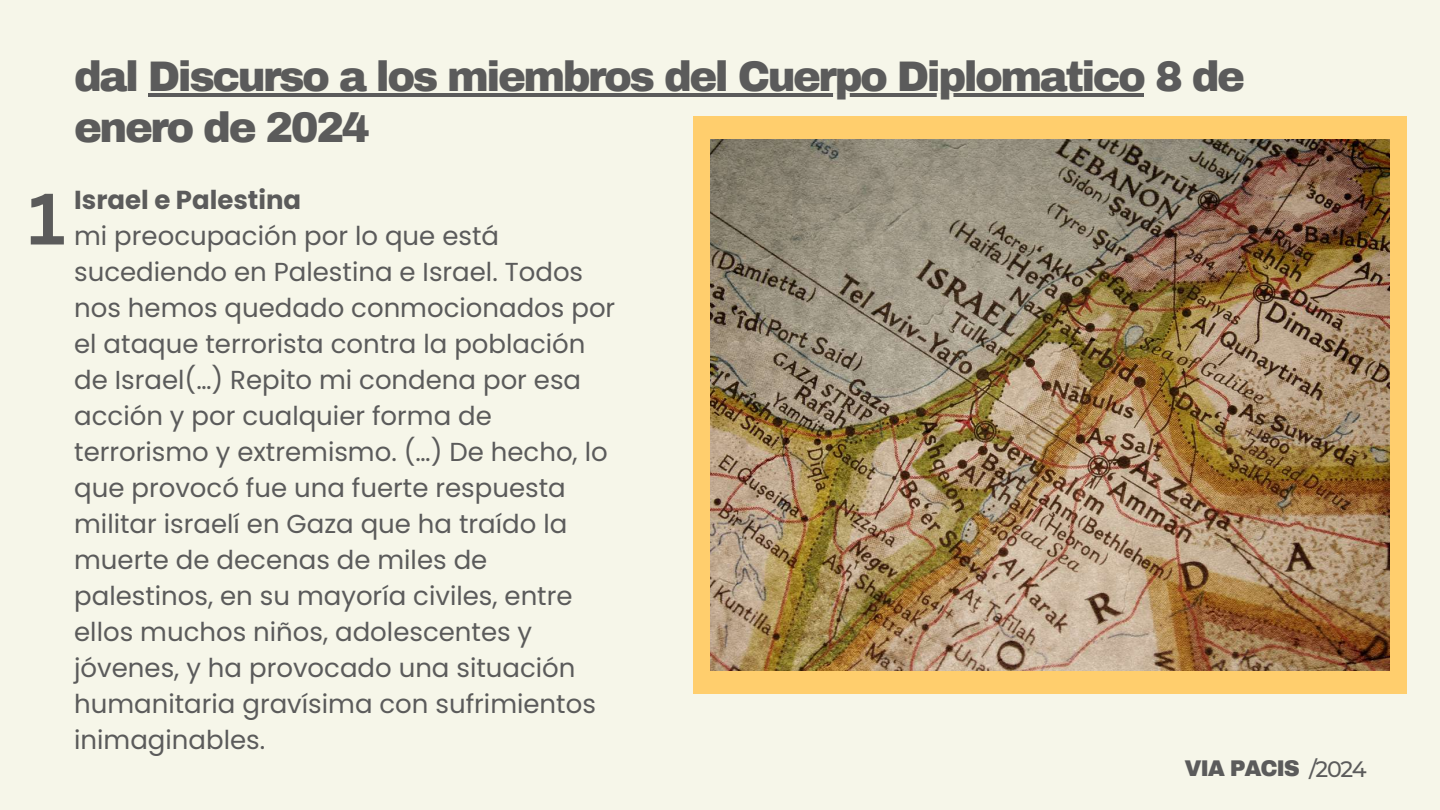
<style>
.page{position:relative;width:1440px;height:810px;background:#f6f6e9}
.page>*{position:absolute;margin:0;border:0;box-sizing:border-box;transform-origin:0 0}
.t1{font:700 71px "Canva Sans";color:#5b5b5b}
.t2{font:900 41.8px/51px "Archivo";letter-spacing:-.06em;color:#5b5b5b}
.t3{font:26px/36px "Poppins";color:#5b5b5b}
.t4{font:700 26px "Poppins";color:#5b5b5b}
.t5{font:900 22.2px "Archivo";letter-spacing:-.06em;color:#5b5b5b}
.s1{font-family:"Montserrat";font-weight:500}
</style>
<div class="page">
<div style="left:693px;top:116px;width:713px;height:578px;background:#ffce6d"></div>
<img style="left:710px;top:139px;width:680px;height:532px">
<hr style="left:148px;top:93px;width:996px;height:4px;background:#5b5b5b">
<h2 class="t2" style="left:74px;top:52px;width:1173px">dal Discurso a los miembros del Cuerpo Diplomatico 8 de enero de 2024</h2>
<h1 class="t1" style="left:28px;top:169px;width:39px">1</h1>
<p class="t4" style="left:74px;top:182px;width:229px">Israel e Palestina</p>
<p class="t3" style="left:74px;top:218px;width:543px">mi preocupación por lo que está sucediendo en Palestina e Israel. Todos nos hemos quedado conmocionados por el ataque terrorista contra la población de Israel(…) Repito mi condena por esa acción y por cualquier forma de terrorismo y extremismo. (…) De hecho, lo que provocó fue una fuerte respuesta militar israelí en Gaza que ha traído la muerte de decenas de miles de palestinos, en su mayoría civiles, entre ellos muchos niños, adolescentes y jóvenes, y ha provocado una situación humanitaria gravísima con sufrimientos inimaginables.</p>
<p class="t5" style="left:1185px;top:757px;width:184px">VIA PACIS <span class="s1">/2024</span></p>
</div>
